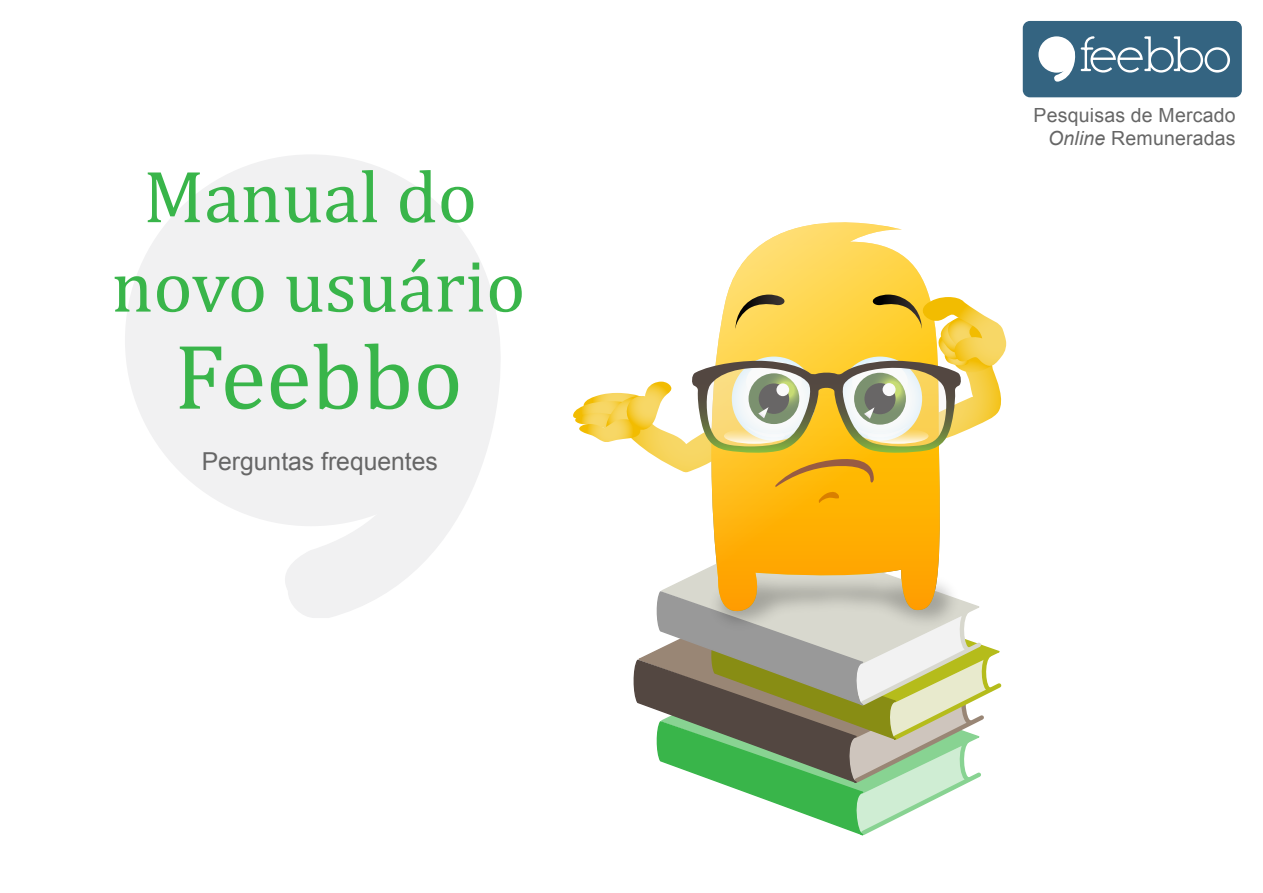
<style>
.page{position:relative;width:1263px;height:893px;background:#fff}
.page>*{position:absolute;margin:0;border:0;box-sizing:border-box;transform-origin:0 0}
.t1{font:93.15px "Cambria";color:#39b54a}
.t2{font:74.55px/89.4px "Cambria";color:#39b54a;text-align:center}
.t3{font:24.75px "Arial";color:#666}
.t4{font:19.5px/22.5px "Arial";letter-spacing:.01em;color:#666;text-align:right}
.s1{font-style:italic}
</style>
<div class="page">
<div style="left:125px;top:154px;width:373px;height:372px;background:#f1f1f2;border-radius:50%"></div>
<svg style="left:285px;top:263px;width:216px;height:355px"></svg>
<svg style="left:633px;top:588px;width:369px;height:248px"></svg>
<img style="left:666px;top:572px;width:336px;height:102px">
<svg style="left:699px;top:222px;width:252px;height:393px"></svg>
<svg style="left:573px;top:295px;width:433px;height:208px"></svg>
<div style="left:1023px;top:21px;width:219px;height:76px;background:#346481;border-radius:7px"></div>
<div style="left:1038px;top:36px;width:37px;height:37px;background:#fff;border-radius:50%"></div>
<svg style="left:1053px;top:36px;width:177px;height:46px"></svg>
<h2 class="t2" style="left:112px;top:152px;width:415px">Manual do novo usuário</h2>
<h1 class="t1" style="left:174px;top:322px;width:290px">Feebbo</h1>
<p class="t3" style="left:202px;top:445px;width:238px">Perguntas frequentes</p>
<p class="t4" style="left:1033px;top:104px;width:204px">Pesquisas de Mercado<br><span class="s1">Online</span> Remuneradas</p>
</div>
